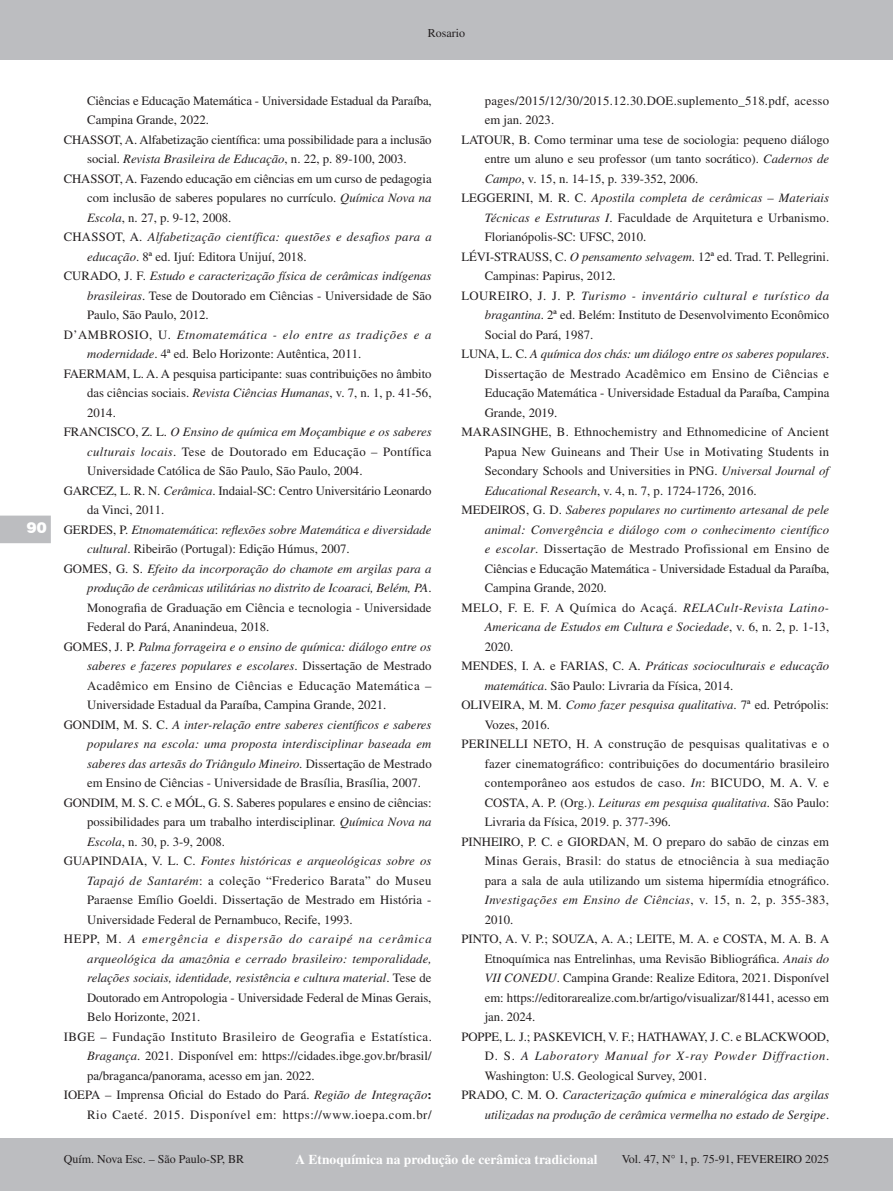
<style>
.page{position:relative;width:893px;height:1191px;background:#fff}
.page>*{position:absolute;margin:0;border:0;box-sizing:border-box;transform-origin:0 0}
.t1{font:900 15px "Swiss 721 BT";color:#fff}
.t2{font:700 13.5px "Times LT Std";color:#fff}
.Bibliografia{font:12.75px/19.5px "Times LT Std";color:#231f20;text-align:justify}
.Bibliografia-2{font:italic 12.75px/19.5px "Times LT Std";color:#231f20;text-align:justify}
.Bibliografia-3{font:12.75px/19.5px "Times LT Std";letter-spacing:.045em;color:#231f20;text-align:right}
.Bibliografia-4{font:italic 12.75px/19.5px "Times LT Std";letter-spacing:.02em;color:#231f20}
.Bibliografia-5{font:12.75px/19.5px "Times LT Std";letter-spacing:.02em;color:#231f20}
.t3{font:12px "Times LT Std";color:#231f20}
.s1{font-style:italic}
.s2{font-style:normal}
.s3{font-weight:700}
</style>
<div class="page">
<div style="left:0;top:0;width:893px;height:60px;background:#bcbdc0"></div>
<div style="left:0;top:1138px;width:893px;height:53px;background:#bcbdc0"></div>
<svg style="left:0;top:515px;width:51px;height:28px"></svg>
<p class="t3" style="left:428px;top:27px;width:39px">Rosario</p>
<p class="t1" style="left:27px;top:518px;width:21px">90</p>
<p class="Bibliografia" style="left:87px;top:90px;width:346px">Ciências e Educação Matemática - Universidade Estadual da Paraíba,<br>Campina Grande, 2022.</p>
<p class="Bibliografia" style="left:64px;top:129px;width:369px;text-align:center">CHASSOT, A. Alfabetização científica: uma possibilidade para a inclusão social. <span class="s1">Revista Brasileira de Educação</span>, n. 22, p. 89-100, 2003.</p>
<p class="Bibliografia" style="left:87px;top:168px;width:346px;text-indent:-23px">CHASSOT, A. Fazendo educação em ciências em um curso de pedagogia com inclusão de saberes populares no currículo. <span class="s1">Química Nova na Escola</span>, n. 27, p. 9-12, 2008.</p>
<p class="Bibliografia-4" style="left:87px;top:227px;width:346px;text-indent:-23px"><span class="s2">CHASSOT, A.</span> Alfabetização científica: questões e desafios para a educação<span class="s2">. 8ª ed. Ijuí: Editora Unijuí, 2018.</span></p>
<p class="Bibliografia" style="left:87px;top:266px;width:346px;text-indent:-23px">CURADO, J. F. <span class="s1">Estudo e caracterização física de cerâmicas indígenas brasileiras</span>. Tese de Doutorado em Ciências - Universidade de São Paulo, São Paulo, 2012.</p>
<p class="Bibliografia" style="left:87px;top:324px;width:346px;text-indent:-23px">D’AMBROSIO, U. <span class="s1">Etnomatemática - elo entre as tradições e a modernidade</span>. 4ª ed. Belo Horizonte: Autêntica, 2011.</p>
<p class="Bibliografia" style="left:87px;top:363px;width:346px;text-indent:-23px">FAERMAM, L. A. A pesquisa participante: suas contribuições no âmbito das ciências sociais. <span class="s1">Revista Ciências Humanas</span>, v. 7, n. 1, p. 41-56, 2014.</p>
<p class="Bibliografia" style="left:87px;top:422px;width:346px;text-indent:-23px">FRANCISCO, Z. L. <span class="s1">O Ensino de química em Moçambique e os saberes culturais locais</span>. Tese de Doutorado em Educação – Pontífica Universidade Católica de São Paulo, São Paulo, 2004.</p>
<p class="Bibliografia" style="left:87px;top:480px;width:346px;text-indent:-23px">GARCEZ, L. R. N. <span class="s1">Cerâmica</span>. Indaial-SC: Centro Universitário Leonardo da Vinci, 2011.</p>
<p class="Bibliografia-2" style="left:87px;top:520px;width:346px;text-indent:-23px"><span class="s2">GERDES, P.</span> Etnomatemática<span class="s2">:</span> reflexões sobre Matemática e diversidade cultural<span class="s2">. Ribeirão (Portugal): Edição Húmus, 2007.</span></p>
<p class="Bibliografia-2" style="left:87px;top:559px;width:346px;text-indent:-23px"><span class="s2">GOMES, G. S.</span> Efeito da incorporação do chamote em argilas para a produção de cerâmicas utilitárias no distrito de Icoaraci, Belém, PA<span class="s2">.<br>Monografia de Graduação em Ciência e tecnologia - Universidade Federal do Pará, Ananindeua, 2018.</span></p>
<p class="Bibliografia" style="left:87px;top:636px;width:346px;text-indent:-23px">GOMES, J. P. <span class="s1">Palma forrageira e o ensino de química: diálogo entre os saberes e fazeres populares e escolares</span>. Dissertação de Mestrado Acadêmico em Ensino de Ciências e Educação Matemática – Universidade Estadual da Paraíba, Campina Grande, 2021.</p>
<p class="Bibliografia-2" style="left:87px;top:715px;width:346px;text-indent:-23px"><span class="s2">GONDIM, M. S. C.</span> A inter-relação entre saberes científicos e saberes populares na escola: uma proposta interdisciplinar baseada em saberes das artesãs do Triângulo Mineiro<span class="s2">. Dissertação de Mestrado em Ensino de Ciências - Universidade de Brasília, Brasília, 2007.</span></p>
<p class="Bibliografia" style="left:87px;top:792px;width:346px;text-indent:-23px">GONDIM, M. S. C. e MÓL, G. S. Saberes populares e ensino de ciências: possibilidades para um trabalho interdisciplinar. <span class="s1">Química Nova na Escola</span>, n. 30, p. 3-9, 2008.</p>
<p class="Bibliografia" style="left:87px;top:851px;width:346px;text-indent:-23px">GUAPINDAIA, V. L. C. <span class="s1">Fontes históricas e arqueológicas sobre os Tapajó de Santarém</span>: a coleção “Frederico Barata” do Museu Paraense Emílio Goeldi. Dissertação de Mestrado em História - Universidade Federal de Pernambuco, Recife, 1993.</p>
<p class="Bibliografia-2" style="left:87px;top:929px;width:346px;text-indent:-23px"><span class="s2">HEPP, M.</span> A emergência e dispersão do caraipé na cerâmica arqueológica da amazônia e cerrado brasileiro: temporalidade, relações sociais, identidade, resistência e cultura material<span class="s2">. Tese de Doutorado em Antropologia - Universidade Federal de Minas Gerais, Belo Horizonte, 2021.</span></p>
<p class="Bibliografia" style="left:87px;top:1026px;width:346px;text-indent:-23px">IBGE – Fundação Instituto Brasileiro de Geografia e Estatística.<br><span class="s1">Bragança</span>. 2021. Disponível em: https://cidades.ibge.gov.br/brasil/ pa/braganca/panorama, acesso em jan. 2022.</p>
<p class="Bibliografia-3" style="left:64px;top:1085px;width:369px">IOEPA – Imprensa Oficial do Estado do Pará. <span class="s1">Região de Integração</span><span class="s3">:<br></span>Rio Caeté. 2015. Disponível em: https://www.ioepa.com.br/</p>
<p class="Bibliografia-5" style="left:485px;top:90px;width:346px">pages/2015/12/30/2015.12.30.DOE.suplemento_518.pdf, acesso em jan. 2023.</p>
<p class="Bibliografia" style="left:485px;top:129px;width:346px;text-indent:-23px">LATOUR, B. Como terminar uma tese de sociologia: pequeno diálogo entre um aluno e seu professor (um tanto socrático). <span class="s1">Cadernos de Campo</span>, v. 15, n. 14-15, p. 339-352, 2006.</p>
<p class="Bibliografia" style="left:485px;top:188px;width:346px;text-indent:-23px">LEGGERINI, M. R. C. <span class="s1">Apostila completa de cerâmicas</span> – <span class="s1">Materiais Técnicas e Estruturas I</span>. Faculdade de Arquitetura e Urbanismo.<br>Florianópolis-SC: UFSC, 2010.</p>
<p class="Bibliografia" style="left:485px;top:246px;width:346px;text-indent:-23px">LÉVI-STRAUSS, C. <span class="s1">O pensamento selvagem</span>. 12ª ed. Trad. T. Pellegrini.<br>Campinas: Papirus, 2012.</p>
<p class="Bibliografia" style="left:485px;top:285px;width:346px;text-indent:-23px">LOUREIRO, J. J. P. <span class="s1">Turismo - inventário cultural e turístico da bragantina</span>. 2ª ed. Belém: Instituto de Desenvolvimento Econômico Social do Pará, 1987.</p>
<p class="Bibliografia" style="left:485px;top:344px;width:346px;text-indent:-23px">LUNA, L. C. <span class="s1">A química dos chás: um diálogo entre os saberes populares</span>.<br>Dissertação de Mestrado Acadêmico em Ensino de Ciências e Educação Matemática - Universidade Estadual da Paraíba, Campina Grande, 2019.</p>
<p class="Bibliografia" style="left:485px;top:422px;width:346px;text-indent:-23px">MARASINGHE, B. Ethnochemistry and Ethnomedicine of Ancient Papua New Guineans and Their Use in Motivating Students in Secondary Schools and Universities in PNG. <span class="s1">Universal Journal of Educational Research</span>, v. 4, n. 7, p. 1724-1726, 2016.</p>
<p class="Bibliografia" style="left:485px;top:500px;width:346px;text-indent:-23px">MEDEIROS, G. D. <span class="s1">Saberes populares no curtimento artesanal de pele animal: Convergência e diálogo com o conhecimento científico e escolar</span>. Dissertação de Mestrado Profissional em Ensino de Ciências e Educação Matemática - Universidade Estadual da Paraíba, Campina Grande, 2020.</p>
<p class="Bibliografia-2" style="left:485px;top:598px;width:346px;text-indent:-23px"><span class="s2">MELO, F. E. F. A Química do Acaçá.</span> RELACult-Revista Latino-Americana de Estudos em Cultura e Sociedade<span class="s2">, v. 6, n. 2, p. 1-13, 2020.</span></p>
<p class="Bibliografia" style="left:485px;top:656px;width:346px;text-indent:-23px">MENDES, I. A. e FARIAS, C. A. <span class="s1">Práticas socioculturais e educação matemática</span>. São Paulo: Livraria da Física, 2014.</p>
<p class="Bibliografia" style="left:485px;top:695px;width:346px;text-indent:-23px">OLIVEIRA, M. M. <span class="s1">Como fazer pesquisa qualitativa</span>. 7ª ed. Petrópolis:<br>Vozes, 2016.</p>
<p class="Bibliografia" style="left:485px;top:734px;width:346px;text-indent:-23px">PERINELLI NETO, H. A construção de pesquisas qualitativas e o fazer cinematográfico: contribuições do documentário brasileiro contemporâneo aos estudos de caso. <span class="s1">In</span>: BICUDO, M. A. V. e COSTA, A. P. (Org.). <span class="s1">Leituras em pesquisa qualitativa</span>. São Paulo:<br>Livraria da Física, 2019. p. 377-396.</p>
<p class="Bibliografia" style="left:485px;top:831px;width:346px;text-indent:-23px">PINHEIRO, P. C. e GIORDAN, M. O preparo do sabão de cinzas em Minas Gerais, Brasil: do status de etnociência à sua mediação para a sala de aula utilizando um sistema hipermídia etnográfico.<br><span class="s1">Investigações em Ensino de Ciências</span>, v. 15, n. 2, p. 355-383, 2010.</p>
<p class="Bibliografia" style="left:485px;top:929px;width:346px;text-indent:-23px">PINTO, A. V. P.; SOUZA, A. A.; LEITE, M. A. e COSTA, M. A. B. A Etnoquímica nas Entrelinhas, uma Revisão Bibliográfica. <span class="s1">Anais do VII CONEDU</span>. Campina Grande: Realize Editora, 2021. Disponível em: https://editorarealize.com.br/artigo/visualizar/81441, acesso em jan. 2024.</p>
<p class="Bibliografia" style="left:485px;top:1026px;width:346px;text-indent:-23px">POPPE, L. J.; PASKEVICH, V. F.; HATHAWAY, J. C. e BLACKWOOD, D. S. <span class="s1">A Laboratory Manual for X-ray Powder Diffraction</span>.<br>Washington: U.S. Geological Survey, 2001.</p>
<p class="Bibliografia-2" style="left:461px;top:1085px;width:369px;text-align:right"><span class="s2">PRADO, C. M. O.</span> Caracterização química e mineralógica das argilas utilizadas na produção de cerâmica vermelha no estado de Sergipe<span class="s2">.</span></p>
<p class="t3" style="left:64px;top:1152px;width:182px">Quím. Nova Esc. – São Paulo-SP, BR</p>
<p class="t2" style="left:295px;top:1151px;width:304px">A Etnoquímica na produção de cerâmica tradicional</p>
<p class="t3" style="left:622px;top:1152px;width:209px">Vol. 47, N° 1, p. 75-91, FEVEREIRO 2025</p>
</div>
